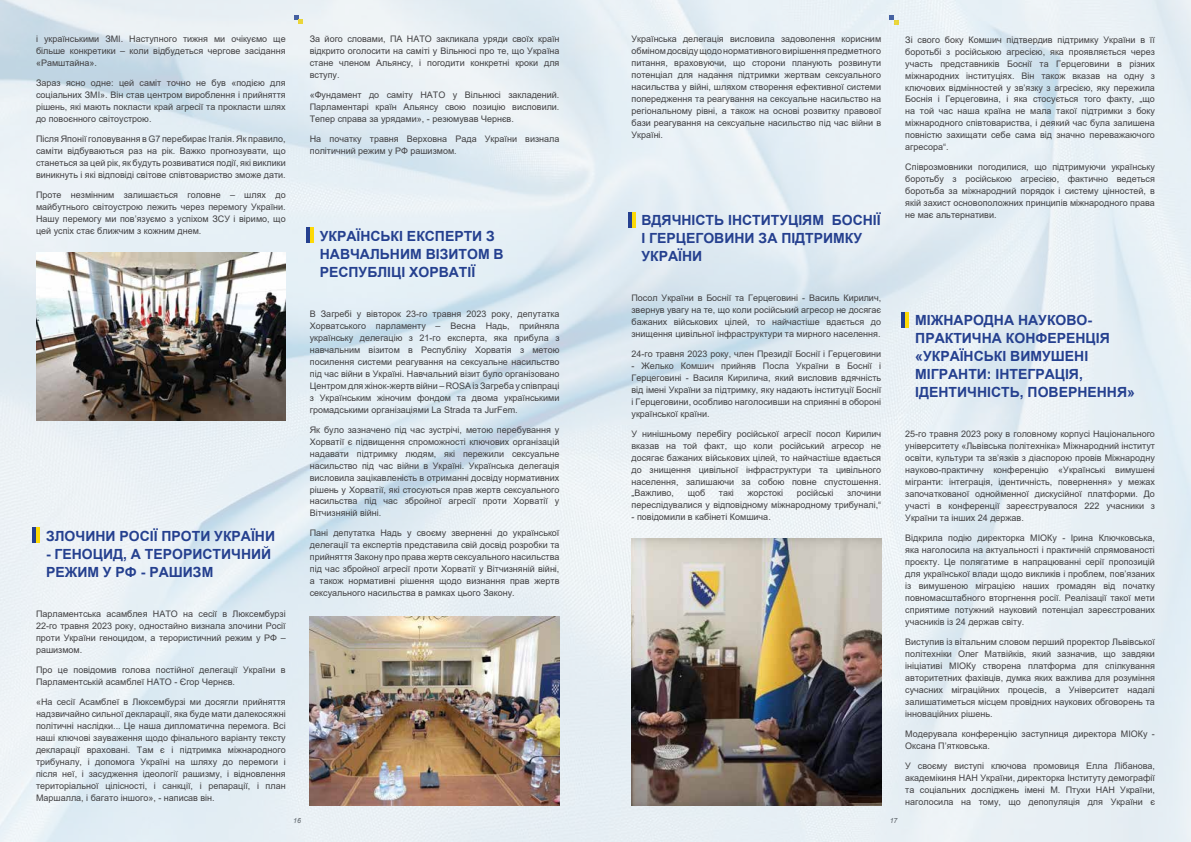
<style>
.page{position:relative;width:1191px;height:842px;background:#fff}
.page>*{position:absolute;margin:0;border:0;box-sizing:border-box;transform-origin:0 0}
.t1{font:700 14px/18px "Arial";color:#25408f}
.t2{font:9px/12px "Arial";color:#414042;text-align:justify}
.t3{font:italic 7px "Arial";color:#414042}
</style>
<div class="page">
<img style="left:0;top:0;width:1191px;height:842px">
<img style="left:36px;top:253px;width:250px;height:168px">
<img style="left:310px;top:616px;width:249px;height:190px">
<img style="left:631px;top:538px;width:250px;height:268px">
<hr style="left:32px;top:528px;width:4px;height:15px;background:#25408f">
<hr style="left:36px;top:528px;width:4px;height:15px;background:#fdd905">
<hr style="left:306px;top:227px;width:3px;height:16px;background:#25408f">
<hr style="left:310px;top:227px;width:3px;height:16px;background:#fdd905">
<hr style="left:628px;top:212px;width:3px;height:15px;background:#25408f">
<hr style="left:632px;top:212px;width:3px;height:15px;background:#fdd905">
<hr style="left:901px;top:312px;width:3px;height:16px;background:#25408f">
<hr style="left:905px;top:312px;width:3px;height:16px;background:#fdd905">
<p class="t2" style="left:36px;top:33px;width:251px">і українськими ЗМІ. Наступного тижня ми очікуємо ще більше конкретики – коли відбудеться чергове засідання «Рамштайна».</p>
<p class="t2" style="left:36px;top:77px;width:251px">Зараз ясно одне: цей саміт точно не був «подією для соціальних ЗМІ». Він став центром вироблення і прийняття рішень, які мають покласти край агресії та прокласти шлях до повоєнного світоустрою.</p>
<p class="t2" style="left:36px;top:133px;width:251px">Після Японії головування в G7 перебирає Італія. Як правило, саміти відбуваються раз на рік. Важко прогнозувати, що станеться за цей рік, як будуть розвиватися події, які виклики виникнуть і які відповіді світове співтовариство зможе дати.</p>
<p class="t2" style="left:36px;top:189px;width:251px">Проте незмінним залишається головне – шлях до майбутнього світоустрою лежить через перемогу України.<br>Нашу перемогу ми пов’язуємо з успіхом ЗСУ і віримо, що цей успіх стає ближчим з кожним днем.</p>
<h1 class="t1" style="left:46px;top:527px;width:230px">ЗЛОЧИНИ РОСІЇ ПРОТИ УКРАЇНИ</h1>
<h1 class="t1" style="left:46px;top:545px;width:227px">- ГЕНОЦИД, А ТЕРОРИСТИЧНИЙ<br>РЕЖИМ У РФ - РАШИЗМ</h1>
<p class="t2" style="left:36px;top:607px;width:251px">Парламентська асамблея НАТО на сесії в Люксембурзі 22-го травня 2023 року, одностайно визнала злочини Росії проти України геноцидом, а терористичний режим у РФ – рашизмом.</p>
<p class="t2" style="left:36px;top:663px;width:251px">Про це повідомив голова постійної делегації України в<br>Парламентській асамблеї НАТО - Єгор Чернєв.</p>
<p class="t2" style="left:36px;top:695px;width:251px">«На сесії Асамблеї в Люксембурзі ми досягли прийняття надзвичайно сильної декларації, яка буде мати далекосяжні політичні наслідки... Це наша дипломатична перемога. Всі наші ключові зауваження щодо фінального варіанту тексту декларації враховані. Там є і підтримка міжнародного трибуналу, і допомога Україні на шляху до перемоги і після неї, і засудження ідеології рашизму, і відновлення територіальної цілісності, і санкції, і репарації, і план Маршалла, і багато іншого», - написав він.</p>
<p class="t2" style="left:310px;top:33px;width:251px">За його словами, ПА НАТО закликала уряди своїх країн відкрито оголосити на саміті у Вільнюсі про те, що Україна стане членом Альянсу, і погодити конкретні кроки для вступу.</p>
<p class="t2" style="left:310px;top:89px;width:251px">«Фундамент до саміту НАТО у Вільнюсі закладений.<br>Парламентарі країн Альянсу свою позицію висловили.<br>Тепер справа за урядами», - резюмував Чернєв.</p>
<p class="t2" style="left:310px;top:133px;width:251px">На початку травня Верховна Рада України визнала політичний режим у РФ рашизмом.</p>
<h1 class="t1" style="left:320px;top:227px;width:185px">УКРАЇНСЬКІ ЕКСПЕРТИ З<br>НАВЧАЛЬНИМ ВІЗИТОМ В<br>РЕСПУБЛІЦІ ХОРВАТІЇ</h1>
<p class="t2" style="left:310px;top:307px;width:251px">В Загребі у вівторок 23-го травня 2023 року, депутатка Хорватського парламенту – Весна Надь, прийняла українську делегацію з 21-го експерта, яка прибула з навчальним візитом в Республіку Хорватія з метою посилення системи реагування на сексуальне насильство під час війни в Україні. Навчальний візит було організовано Центром для жінок-жертв війни – ROSA із Загреба у співпраці з Українським жіночим фондом та двома українськими громадськими організаціями La Strada та JurFem.</p>
<p class="t2" style="left:310px;top:423px;width:251px">Як було зазначено під час зустрічі, метою перебування у Хорватії є підвищення спроможності ключових організацій надавати підтримку людям, які пережили сексуальне насильство під час війни в Україні. Українська делегація висловила зацікавленість в отриманні досвіду нормативних рішень у Хорватії, які стосуються прав жертв сексуального насильства під час збройної агресії проти Хорватії у Вітчизняній війні.</p>
<p class="t2" style="left:310px;top:527px;width:251px">Пані депутатка Надь у своєму зверненні до української делегації та експертів представила свій досвід розробки та прийняття Закону про права жертв сексуального насильства під час збройної агресії проти Хорватії у Вітчизняній війні, а також нормативні рішення щодо визнання прав жертв сексуального насильства в рамках цього Закону.</p>
<p class="t2" style="left:631px;top:33px;width:251px">Українська делегація висловила задоволення корисним обміном досвіду щодо нормативного вирішення предметного питання, враховуючи, що сторони планують розвинути потенціал для надання підтримки жертвам сексуального насильства у війні, шляхом створення ефективної системи попередження та реагування на сексуальне насильство на регіональному рівні, а також на основі розвитку правової бази реагування на сексуальне насильство під час війни в Україні.</p>
<h1 class="t1" style="left:641px;top:211px;width:241px">ВДЯЧНІСТЬ ІНСТИТУЦІЯМ БОСНІЇ<br>І ГЕРЦЕГОВИНИ ЗА ПІДТРИМКУ<br>УКРАЇНИ</h1>
<p class="t2" style="left:631px;top:291px;width:251px">Посол України в Боснії та Герцеговині - Василь Кирилич, звернув увагу на те, що коли російський агресор не досягає бажаних військових цілей, то найчастіше вдається до знищення цивільної інфраструктури та мирного населення.</p>
<p class="t2" style="left:631px;top:347px;width:251px">24-го травня 2023 року, член Президії Боснії і Герцеговини</p>
<p class="t2" style="left:631px;top:359px;width:251px">- Желько Комшич прийняв Посла України в Боснії і Герцеговині - Василя Кирилича, який висловив вдячність від імені України за підтримку, яку надають інституції Боснії і Герцеговини, особливо наголосивши на сприянні в обороні української країни.</p>
<p class="t2" style="left:631px;top:427px;width:251px">У нинішньому перебігу російської агресії посол Кирилич вказав на той факт, що коли російський агресор не досягає бажаних військових цілей, то найчастіше вдається до знищення цивільної інфраструктури та цивільного населення, залишаючи за собою повне спустошення. „Важливо,</p>
<p class="t2" style="left:687px;top:487px;width:19px">щоб</p>
<p class="t2" style="left:719px;top:487px;width:17px">такі</p>
<p class="t2" style="left:747px;top:487px;width:37px">жорстокі</p>
<p class="t2" style="left:797px;top:487px;width:38px">російські</p>
<p class="t2" style="left:631px;top:487px;width:251px;text-align:right">злочини<br>переслідувалися у відповідному міжнародному трибуналі,“</p>
<p class="t2" style="left:631px;top:511px;width:141px">- повідомили в кабінеті Комшича.</p>
<p class="t2" style="left:905px;top:33px;width:251px">Зі свого боку Комшич підтвердив підтримку України в її боротьбі з російською агресією, яка проявляється через участь представників Боснії та Герцеговини в різних міжнародних інституціях. Він також вказав на одну з ключових відмінностей у зв’язку з агресією, яку пережила Боснія і Герцеговина, і яка стосується того факту, „що на той час наша країна не мала такої підтримки з боку міжнародного співтовариства, і деякий час була залишена повністю захищати себе сама від значно переважаючого агресора“.</p>
<p class="t2" style="left:905px;top:161px;width:251px">Співрозмовники погодилися, що підтримуючи українську боротьбу з російською агресією, фактично ведеться боротьба за міжнародний порядок і систему цінностей, в якій захист основоположних принципів міжнародного права не має альтернативи.</p>
<h1 class="t1" style="left:915px;top:311px;width:221px">МІЖНАРОДНА НАУКОВО-<br>ПРАКТИЧНА КОНФЕРЕНЦІЯ «УКРАЇНСЬКІ ВИМУШЕНІ<br>МІГРАНТИ: ІНТЕГРАЦІЯ,<br>ІДЕНТИЧНІСТЬ, ПОВЕРНЕННЯ»</h1>
<p class="t2" style="left:905px;top:427px;width:251px">25-го травня 2023 року в головному корпусі Національного університету «Львівська політехніка» Міжнародний інститут освіти, культури та зв’язків з діаспорою провів Міжнародну науково-практичну конференцію «Українські вимушені мігранти: інтеграція, ідентичність, повернення» у межах започаткованої однойменної дискусійної платформи. До участі в конференції зареєструвалося 222 учасники з України та інших 24 держав.</p>
<p class="t2" style="left:905px;top:531px;width:251px">Відкрила подію директорка МІОКу - Ірина Ключковська, яка наголосила на актуальності і практичній спрямованості проєкту. Це полягатиме в напрацюванні серії пропозицій для української влади щодо викликів і проблем, пов’язаних із вимушеною міграцією наших громадян від початку повномасштабного вторгнення росії. Реалізації такої мети сприятиме потужний науковий потенціал зареєстрованих учасників із 24 держав світу.</p>
<p class="t2" style="left:905px;top:635px;width:251px">Виступив із вітальним словом перший проректор Львівської політехніки Олег Матвійків, який зазначив, що завдяки ініціативі МІОКу створена платформа для спілкування авторитетних фахівців, думка яких важлива для розуміння сучасних міграційних процесів, а Університет надалі залишатиметься місцем провідних наукових обговорень та інноваційних рішень.</p>
<p class="t2" style="left:905px;top:727px;width:251px">Модерувала конференцію заступниця директора МІОКу -<br>Оксана П’ятковська.</p>
<p class="t2" style="left:905px;top:759px;width:251px">У своєму виступі ключова промовиця Елла Лібанова, академікиня НАН України, директорка Інституту демографії та соціальних досліджень імені М. Птухи НАН України, наголосила на тому, що депопуляція для України є</p>
<p class="t3" style="left:293px;top:816px;width:9px">16</p>
<p class="t3" style="left:889px;top:816px;width:9px">17</p>
</div>
